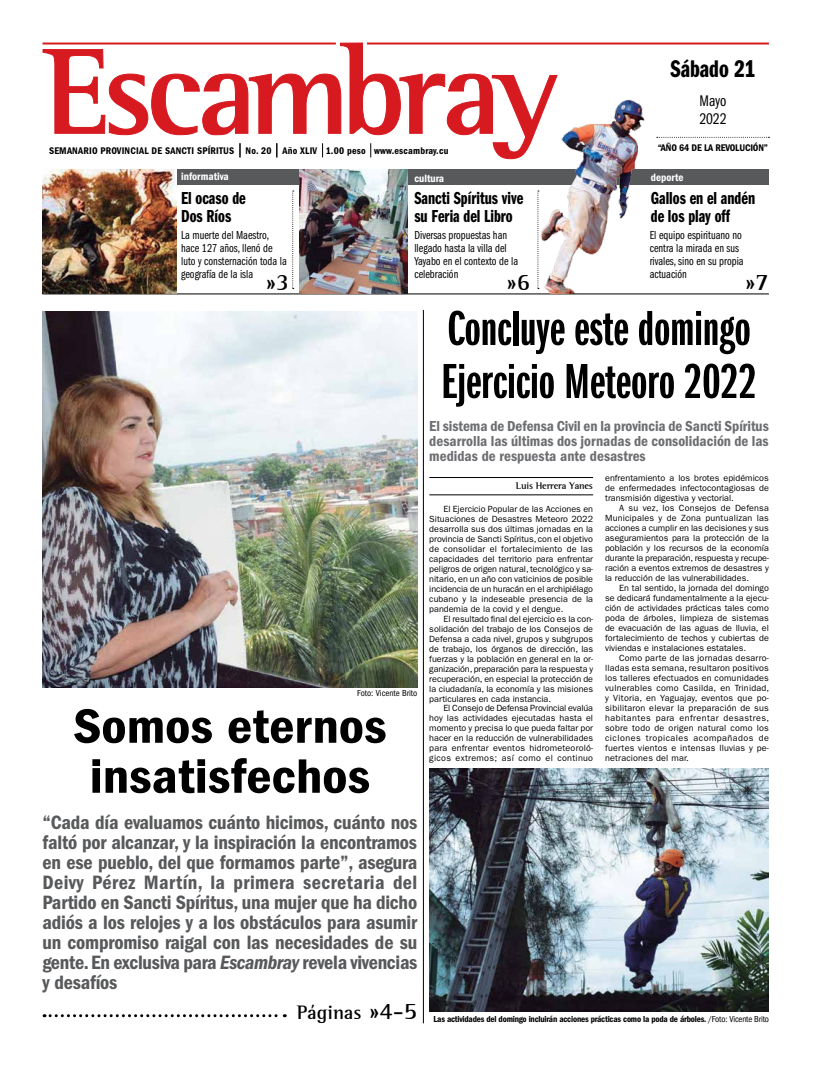
<style>
.page{position:relative;width:820px;height:1080px;background:#fff}
.page>*{position:absolute;margin:0;border:0;box-sizing:border-box;transform-origin:0 0}
.t1{font:51px/53px "ITC Franklin Gothic Std Dm X Cp";color:#000;scale:1.1 1}
.t2{font:50px/50px "ITC Franklin Gothic Std Dm Cd";color:#000;text-align:center;scale:1.1 1}
.t3{font:25px "ITC Franklin Gothic Std Dm Cp";color:#000}
.t4{font:700 24px "AT Rotis Semi Serif";color:#000}
.t5{font:20px/20px "ITC Franklin Gothic Std Dm Cd";letter-spacing:-.015em;color:#58595b;text-align:justify}
.t6{font:700 20px "AT Rotis Semi Serif";color:#000}
.t7{font:18px/18px "ITC Franklin Gothic Std Dm Cp";color:#000}
.t8{font:16px/18px "ITC Franklin Gothic Std Bk Cp";color:#000}
.t9{font:15px/15px "ITC Franklin Gothic Std Dm Cd";color:#6d6e71;text-align:justify}
.t10{font:12px/13px "ITC Franklin Gothic Std Bk Cp";color:#000}
.t11{font:11px "ITC Franklin Gothic Std Dm Cd";color:#fff}
.t12{font:10px "ITC Franklin Gothic Std Dm Cd";letter-spacing:.02em;color:#000}
.t13{font:10px "ITC Franklin Gothic Std Dm Cd";letter-spacing:-.015em;color:#000}
.t14{font:700 10px "AT Rotis Semi Serif";letter-spacing:-.02em;color:#000}
.t15{font:9px/10px "ITC Franklin Gothic Std";color:#000;text-align:justify}
.t16{font:9px "ITC Franklin Gothic Std Dm Cd";letter-spacing:-.02em;color:#000}
.t17{font:condensed 9px "ITC Franklin Gothic Std";color:#000}
.s1{font-family:"ITC Franklin Gothic Std Dm Cd It"}
.s2{font-size:24px}
.s3{font-family:"ITC Franklin Gothic Std";font-stretch:condensed}
</style>
<div class="page">
<div style="left:43px;top:169px;width:725px;height:16px;background:#58595b"></div>
<svg style="left:656px;top:137px;width:113px;height:1px"></svg>
<hr style="left:43px;top:293px;width:725px;height:1px;background:#000">
<svg style="left:292px;top:191px;width:1px;height:98px"></svg>
<svg style="left:42px;top:42px;width:516px;height:118px"></svg>
<hr style="left:367px;top:43px;width:401px;height:2px;background:#d71920">
<hr style="left:42px;top:43px;width:294px;height:2px;background:#d71920">
<svg style="left:537px;top:191px;width:1px;height:98px"></svg>
<svg style="left:44px;top:1014px;width:241px;height:3px"></svg>
<hr style="left:423px;top:310px;width:1px;height:713px;background:#000">
<img style="left:538px;top:51px;width:107px;height:242px">
<img style="left:43px;top:169px;width:134px;height:124px">
<img style="left:299px;top:169px;width:108px;height:125px">
<hr style="left:429px;top:477px;width:164px;height:1px;background:#000">
<hr style="left:429px;top:494px;width:164px;height:1px;background:#000">
<img style="left:429px;top:768px;width:339px;height:243px">
<img style="left:43px;top:311px;width:374px;height:376px">
<p class="t12" style="left:49px;top:145px;width:25px">Semanario</p>
<p class="t12" style="left:101px;top:145px;width:11px">provincial</p>
<p class="t12" style="left:151px;top:145px;width:20px">de sanc</p>
<p class="t12" style="left:187px;top:145px;width:43px">ti spíritus</p>
<p class="t12" style="left:245px;top:145px;width:204px">No. 20 Año XLIV 1.00 peso www.escambray.cu</p>
<h3 class="t3" style="left:670px;top:55px;width:86px">Sábado 21</h3>
<h3 class="t8" style="left:699px;top:92px;width:29px">Mayo<br>2022</h3>
<p class="t13" style="left:657px;top:142px;width:112px">“AÑO 64 DE LA REVOLUCIÓN”</p>
<p class="t11" style="left:181px;top:170px;width:49px">informativa</p>
<p class="t11" style="left:414px;top:172px;width:31px">cultura</p>
<p class="t11" style="left:650px;top:171px;width:34px">deporte</p>
<h3 class="t7" style="left:181px;top:189px;width:66px">El ocaso de<br>Dos Ríos</h3>
<h3 class="t7" style="left:414px;top:189px;width:110px">Sancti Spíritus vive su Feria del Libro</h3>
<h3 class="t7" style="left:650px;top:190px;width:106px">Gallos en el andén de los play off</h3>
<h3 class="t10" style="left:181px;top:229px;width:107px">La muerte del Maestro, hace 127 años, llenó de luto y consternación toda la geografía de la isla</h3>
<h3 class="t10" style="left:414px;top:229px;width:105px">Diversas propuestas han llegado hasta la villa del<br>Yayabo en el contexto de la celebración</h3>
<h3 class="t10" style="left:649px;top:229px;width:95px">El equipo espirituano no centra la mirada en sus rivales, sino en su propia actuación</h3>
<h3 class="t4" style="left:265px;top:268px;width:25px">»3</h3>
<h3 class="t4" style="left:745px;top:268px;width:25px">»7</h3>
<h3 class="t4" style="left:506px;top:268px;width:25px">»6</h3>
<p class="t17" style="left:357px;top:688px;width:62px">Foto: Vicente Brito</p>
<h2 class="t2" style="left:73px;top:701px;width:286px">Somos eternos insatisfechos</h2>
<p class="t5" style="left:43px;top:812px;width:376px">“Cada día evaluamos cuánto hicimos, cuánto nos faltó por alcanzar, y la inspiración la encontramos en ese pueblo, del que formamos parte”, asegura Deivy Pérez Martín, la primera secretaria del Partido en Sancti Spíritus, una mujer que ha dicho adiós a los relojes y a los obstáculos para asumir un compromiso raigal con las necesidades de su gente. En exclusiva para <span class="s1">Escambray</span> revela vivencias y desafíos</p>
<h3 class="t6" style="left:297px;top:1000px;width:122px">Páginas <span class="s2">»4-5</span></h3>
<h1 class="t1" style="left:441px;top:303px;width:288px">Concluye este domingo<br>Ejercicio Meteoro 2022</h1>
<h3 class="t9" style="left:429px;top:419px;width:341px">El sistema de Defensa Civil en la provincia de Sancti Spíritus desarrolla las últimas dos jornadas de consolidación de las medidas de respuesta ante desastres</h3>
<p class="t14" style="left:515px;top:480px;width:78px">Luis Herrera Yanes</p>
<p class="t15" style="left:429px;top:504px;width:165px;text-indent:14px">El Ejercicio Popular de las Acciones en Situaciones de Desastres Meteoro 2022 desarrolla sus dos últimas jornadas en la provincia de Sancti Spíritus, con el objetivo de consolidar el fortalecimiento de las capacidades del territorio para enfrentar peligros de origen natural, tecnológico y sa&shy;nitario, en un año con vaticinios de posible incidencia de un huracán en el archipiélago cubano y la indeseable presencia de la pandemia de la covid y el dengue.</p>
<p class="t15" style="left:429px;top:614px;width:165px;text-indent:14px">El resultado final del ejercicio es la con&shy;solidación del trabajo de los Consejos de Defensa a cada nivel, grupos y subgrupos de trabajo, los órganos de dirección, las fuerzas y la población en general en la or&shy;ganización, preparación para la respuesta y recuperación, en especial la protección de la ciudadanía, la economía y las misiones particulares en cada instancia.</p>
<p class="t15" style="left:429px;top:704px;width:165px;text-indent:14px">El Consejo de Defensa Provincial evalúa hoy las actividades ejecutadas hasta el momento y precisa lo que pueda faltar por hacer en la reducción de vulnerabilidades para enfrentar eventos hidrometeoroló&shy;gicos extremos; así como el continuo</p>
<p class="t15" style="left:605px;top:474px;width:165px">enfrentamiento a los brotes epidémicos de enfermedades infectocontagiosas de transmisión digestiva y vectorial.</p>
<p class="t15" style="left:605px;top:504px;width:165px;text-indent:14px">A su vez, los Consejos de Defensa Municipales y de Zona puntualizan las acciones a cumplir en las decisiones y sus aseguramientos para la protección de la población y los recursos de la economía durante la preparación, respuesta y recupe&shy;ración a eventos extremos de desastres y la reducción de las vulnerabilidades.</p>
<p class="t15" style="left:605px;top:583px;width:165px;text-indent:14px">En tal sentido, la jornada del domingo se dedicará fundamentalmente a la ejecu&shy;ción de actividades prácticas tales como poda de árboles, limpieza de sistemas de evacuación de las aguas de lluvia, el fortalecimiento de techos y cubiertas de viviendas e instalaciones estatales.</p>
<p class="t15" style="left:605px;top:653px;width:166px;text-indent:14px">Como parte de las jornadas desarro&shy;lladas esta semana, resultaron positivos los talleres efectuados en comunidades vulnerables como Casilda, en Trinidad, y Vitoria, en Yaguajay, eventos que po&shy;sibilitaron elevar la preparación de sus habitantes para enfrentar desastres, sobre todo de origen natural como los ciclones tropicales acompañados de fuertes vientos e intensas lluvias y pe&shy;netraciones del mar.</p>
<p class="t16" style="left:433px;top:1014px;width:337px">Las actividades del domingo incluirán acciones prácticas como la poda de árboles. <span class="s3">/Foto: Vicente Brito</span></p>
</div>
